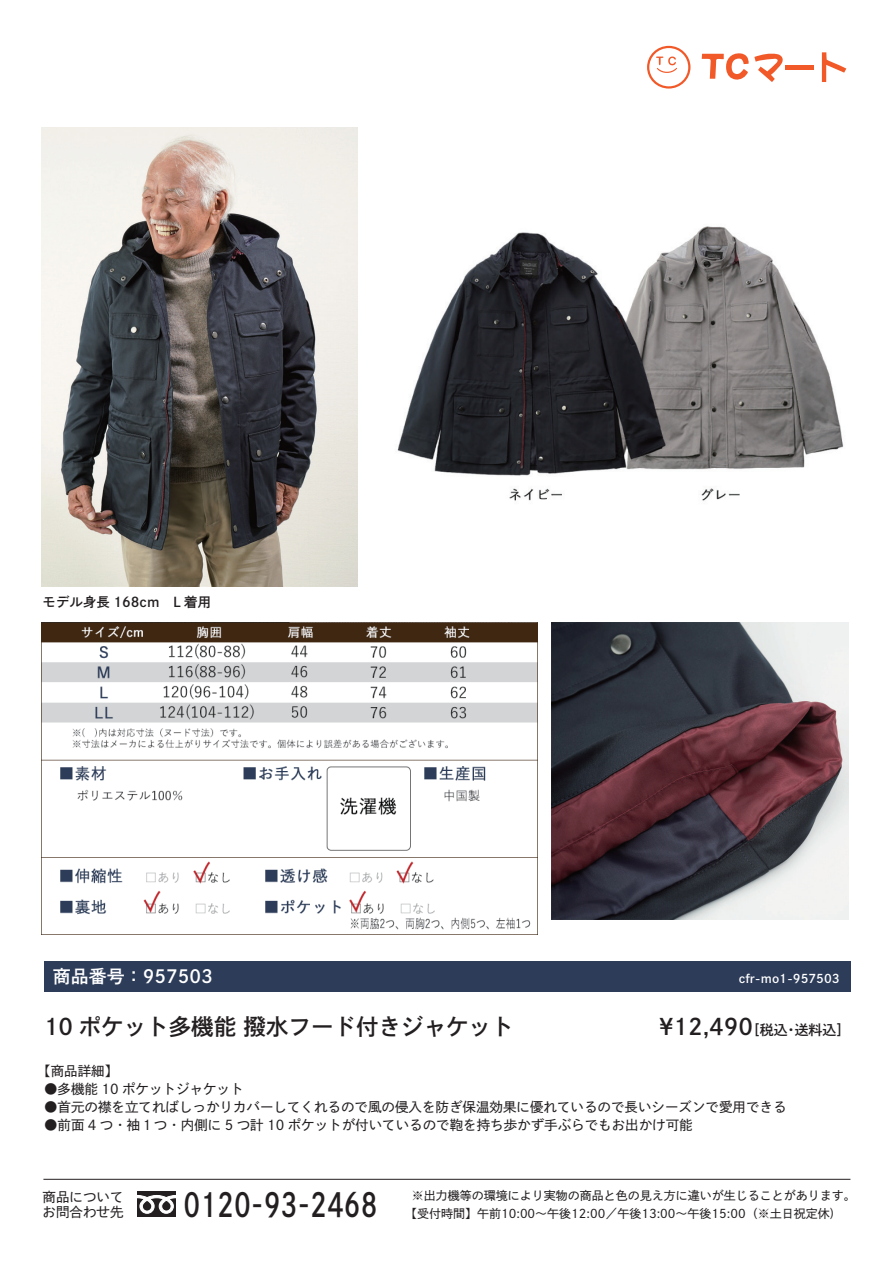
<style>
.page{position:relative;width:893px;height:1263px;background:#fff}
.page>*{position:absolute;margin:0;border:0;box-sizing:border-box;transform-origin:0 0}
.t1{font:32.55px "DNP Shuei Go Kin Std B";color:#231f20;scale:.8 1}
.t2{font:22.5px "DNP Shuei Go Kin Std B";color:#231f20}
.t3{font:18px "DNP Shuei Go Kin Std B";color:#fff}
.t4{font:13.95px "DNP Shuei Go Kin Std B";color:#231f20}
.t5{font:13.5px/15px "DNP Shuei Go Kin Std M";color:#231f20}
.t6{font:13.5px "DNP Shuei Go Kin Std B";color:#231f20}
.t7{font:12px "DNP Shuei Go Kin Std M";color:#231f20}
.t8{font:12px "DNP Shuei Go Kin Std B";color:#fff}
.s1{font-size:22.5px}
</style>
<div class="page">
<img style="left:397px;top:226px;width:447px;height:275px">
<img style="left:552px;top:623px;width:296px;height:296px">
<img style="left:42px;top:623px;width:495px;height:307px">
<img style="left:41px;top:128px;width:317px;height:458px">
<div style="left:44px;top:961px;width:806px;height:31px;background:#2d3c59"></div>
<div style="left:137px;top:1191px;width:39px;height:26px;background:#231f20"></div>
<svg style="left:137px;top:1195px;width:39px;height:19px"></svg>
<hr style="left:43px;top:1179px;width:807px;height:1px;background:#231f20">
<svg style="left:822px;top:52px;width:24px;height:30px"></svg>
<svg style="left:702px;top:53px;width:81px;height:29px"></svg>
<div style="left:785px;top:65px;width:28px;height:5px;background:#f15929"></div>
<svg style="left:647px;top:46px;width:43px;height:43px"></svg>
<div style="left:649px;top:48px;width:39px;height:38px;background:#fff;border-radius:50%"></div>
<svg style="left:656px;top:56px;width:21px;height:17px"></svg>
<p class="t6" style="left:43px;top:592px;width:170px">モデル身長 168cm　L 着用</p>
<h3 class="t3" style="left:53px;top:964px;width:161px">商品番号：957503</h3>
<p class="t8" style="left:739px;top:970px;width:102px">cfr-mo1-957503</p>
<h2 class="t2" style="left:44px;top:1011px;width:471px">10 ポケット多機能 撥水フード付きジャケット</h2>
<p class="t4" style="left:659px;top:1020px;width:193px"><span class="s1">¥12,490</span>［税込・送料込］</p>
<p class="t5" style="left:37px;top:1064px;width:82px">【商品詳細】</p>
<p class="t5" style="left:44px;top:1082px;width:201px">●多機能 10 ポケットジャケット</p>
<p class="t5" style="left:44px;top:1100px;width:744px">●首元の襟を立てればしっかりカバーしてくれるので風の侵入を防ぎ保温効果に優れているので長いシーズンで愛用できる</p>
<p class="t5" style="left:44px;top:1118px;width:650px">●前面 4 つ・袖１つ・内側に 5 つ計 10 ポケットが付いているので鞄を持ち歩かず手ぶらでもお出かけ可能</p>
<p class="t5" style="left:43px;top:1189px;width:82px">商品についてお問合わせ先</p>
<h1 class="t1" style="left:184px;top:1182px;width:244px">0120-93-2468</h1>
<p class="t7" style="left:412px;top:1188px;width:445px">※出力機等の環境により実物の商品と色の見え方に違いが生じることがあります。</p>
<p class="t7" style="left:411px;top:1205px;width:436px">【受付時間】午前10:00～午後12:00／午後13:00～午後15:00（※土日祝定休)　</p>
</div>
